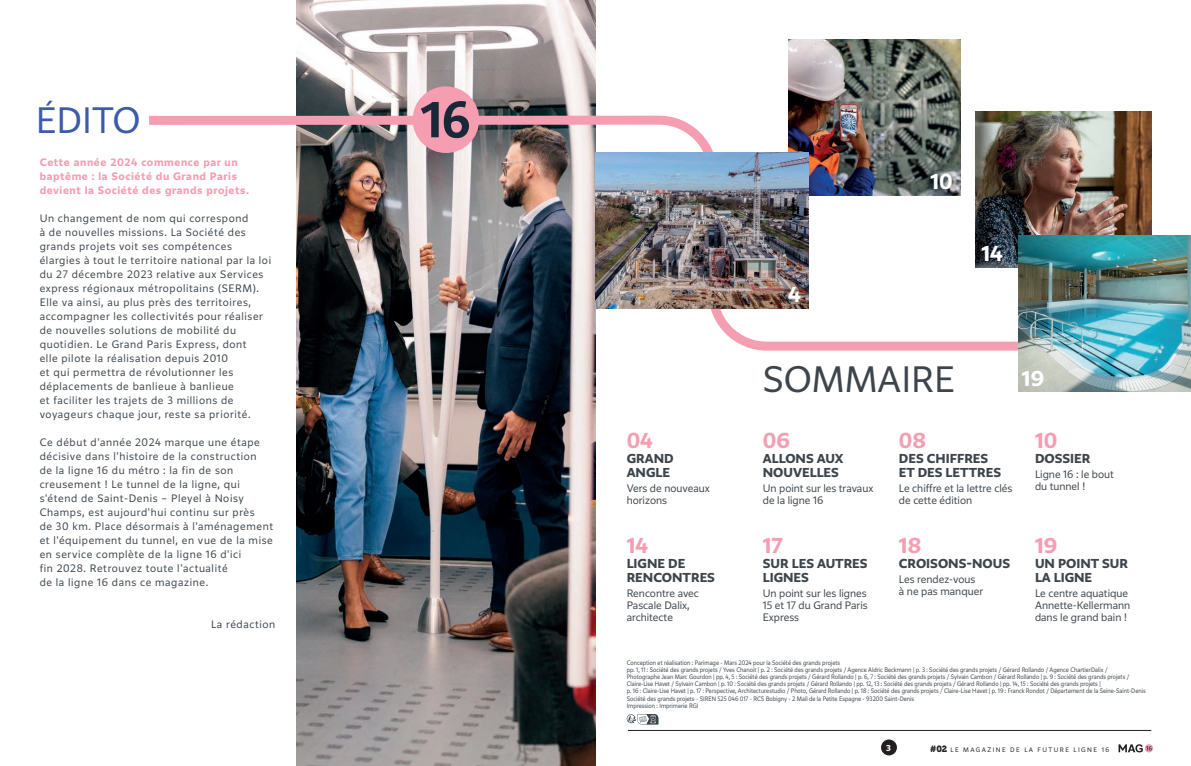
<style>
.page{position:relative;width:1191px;height:766px;background:#fff}
.page>*{position:absolute;margin:0;border:0;box-sizing:border-box;transform-origin:0 0}
.t1{font:300 34px "Grand Paris";color:#3d454c}
.t2{font:300 34px "Grand Paris";color:#3a5ca9}
.t3{font:700 20px "Grand Paris";color:#f59eb2}
.t4{font:700 20px "Grand Paris";color:#fff}
.t5{font:700 12px/14.4px "Grand Paris";color:#3d454c}
.t6{font:300 10px/14px "Grand Paris";letter-spacing:.06em;color:#3d454c}
.t7{font:300 10px/12px "Grand Paris";color:#3d454c}
.t8{font:700 10px/14px "Grand Paris";letter-spacing:.06em;color:#f59eb2}
.t9{font:700 7.9px "Grand Paris";color:#fff}
.t10{font:300 6px/7.2px "Grand Paris";color:#3d454c;scale:.91 1}
.t11{font:300 6px "Grand Paris";letter-spacing:.24em;color:#231f20}
.s1{font-family:"Museo 900";font-weight:400;font-size:9px}
</style>
<div class="page">
<img style="left:296px;top:0;width:299px;height:765px">
<img style="left:149px;top:111px;width:1003px;height:244px">
<hr style="left:628px;top:730px;width:523px;height:1px;background:#231f20">
<div style="left:881px;top:739px;width:16px;height:16px;background:#231f20;border-radius:50%"></div>
<div style="left:412px;top:86px;width:67px;height:67px;background:#f59eb2;border-radius:50%"></div>
<svg style="left:421px;top:101px;width:48px;height:37px"></svg>
<img style="left:788px;top:40px;width:172px;height:156px">
<img style="left:975px;top:111px;width:176px;height:156px">
<img style="left:595px;top:153px;width:213px;height:155px">
<svg style="left:1118px;top:744px;width:33px;height:8px"></svg>
<img style="left:1019px;top:235px;width:172px;height:156px">
<svg style="left:626px;top:714px;width:32px;height:10px"></svg>
<h1 class="t2" style="left:36px;top:98px;width:106px">ÉDITO</h1>
<p class="t8" style="left:40px;top:155px;width:211px">Cette année 2024 commence par un baptême : la Société du Grand Paris devient la Société des grands projets.</p>
<p class="t6" style="left:40px;top:211px;width:233px">Un changement de nom qui correspond<br>à de nouvelles missions. La Société des grands projets voit ses compétences élargies à tout le territoire national par la loi du 27 décembre 2023 relative aux Services express régionaux métropolitains (SERM).<br>Elle va ainsi, au plus près des territoires, accompagner les collectivités pour réaliser de nouvelles solutions de mobilité du quotidien. Le Grand Paris Express, dont<br>elle pilote la réalisation depuis 2010<br>et qui permettra de révolutionner les déplacements de banlieue à banlieue<br>et faciliter les trajets de 3 millions de voyageurs chaque jour, reste sa priorité.</p>
<p class="t6" style="left:40px;top:435px;width:235px">Ce début d'année 2024 marque une étape décisive dans l'histoire de la construction<br>de la ligne 16 du métro : la fin de son creusement ! Le tunnel de la ligne, qui s'étend de Saint-Denis – Pleyel à Noisy Champs, est aujourd'hui continu sur près<br>de 30 km. Place désormais à l'aménagement et l'équipement du tunnel, en vue de la mise en service complète de la ligne 16 d'ici<br>fin 2028. Retrouvez toute l'actualité<br>de la ligne 16 dans ce magazine.</p>
<p class="t6" style="left:211px;top:617px;width:66px">La rédaction</p>
<h2 class="t3" style="left:626px;top:427px;width:28px">04</h2>
<p class="t5" style="left:626px;top:450px;width:48px">GRAND<br>ANGLE</p>
<p class="t7" style="left:626px;top:482px;width:85px">Vers de nouveaux horizons</p>
<h2 class="t3" style="left:626px;top:532px;width:23px">14</h2>
<p class="t5" style="left:626px;top:555px;width:90px">LIGNE DE<br>RENCONTRES</p>
<p class="t7" style="left:626px;top:586px;width:74px">Rencontre avec<br>Pascale Dalix, architecte</p>
<h2 class="t4" style="left:788px;top:281px;width:14px">4</h2>
<h2 class="t4" style="left:930px;top:168px;width:24px">10</h2>
<h2 class="t4" style="left:981px;top:240px;width:23px">14</h2>
<h1 class="t1" style="left:763px;top:356px;width:194px">SOMMAIRE</h1>
<h2 class="t4" style="left:1022px;top:364px;width:24px">19</h2>
<h2 class="t3" style="left:763px;top:427px;width:29px">06</h2>
<p class="t5" style="left:763px;top:450px;width:82px">ALLONS AUX<br>NOUVELLES</p>
<p class="t7" style="left:763px;top:482px;width:112px">Un point sur les travaux de la ligne 16</p>
<h2 class="t3" style="left:763px;top:532px;width:22px">17</h2>
<p class="t5" style="left:763px;top:555px;width:106px">SUR LES AUTRES<br>LIGNES</p>
<p class="t6" style="left:763px;top:586px;width:106px;line-height:12px;text-align:justify">Un point sur les lignes 15 et 17 du Grand Paris Express</p>
<h2 class="t3" style="left:899px;top:427px;width:29px">08</h2>
<p class="t5" style="left:899px;top:450px;width:104px">DES CHIFFRES<br>ET DES LETTRES</p>
<p class="t7" style="left:899px;top:482px;width:115px">Le chiffre et la lettre clés de cette édition</p>
<h2 class="t3" style="left:899px;top:532px;width:24px">18</h2>
<p class="t5" style="left:899px;top:555px;width:113px">CROISONS-NOUS</p>
<p class="t7" style="left:899px;top:572px;width:86px">Les rendez-vous<br>à ne pas manquer</p>
<h2 class="t3" style="left:1035px;top:427px;width:24px">10</h2>
<p class="t5" style="left:1035px;top:450px;width:57px">DOSSIER</p>
<p class="t7" style="left:1035px;top:467px;width:80px">Ligne 16 : le bout du tunnel !</p>
<h2 class="t3" style="left:1035px;top:532px;width:24px">19</h2>
<p class="t5" style="left:1035px;top:555px;width:94px">UN POINT SUR<br>LA LIGNE</p>
<p class="t7" style="left:1035px;top:586px;width:97px">Le centre aquatique<br>Annette-Kellermann dans le grand bain !</p>
<p class="t10" style="left:626px;top:658px;width:572px">Conception et réalisation : Parimage - Mars 2024 pour la Société des grands projets<br>pp. 1, 11 : Société des grands projets / Yves Chanoit | p. 2 : Société des grands projets / Agence Aldric Beckmann | p. 3 : Société des grands projets / Gérard Rollando / Agence ChartierDalix /<br>Photographe Jean Marc Gourdon | pp. 4, 5 : Société des grands projets / Gérard Rollando | p. 6, 7 : Société des grands projets / Sylvain Cambon / Gérard Rollando | p. 9 : Société des grands projets / Claire-Lise Havet / Sylvain Cambon | p. 10 : Société des grands projets / Gérard Rollando | pp. 12, 13 : Société des grands projets / Gérard Rollando | pp. 14, 15 : Société des grands projets |<br>p. 16 : Claire-Lise Havet | p. 17 : Perspective, Architecturestudio / Photo, Gérard Rollando | p. 18 : Société des grands projets / Claire-Lise Havet | p. 19 : Franck Rondot / Département de la Seine-Saint-Denis Société des grands projets - SIREN 525 046 017 - RCS Bobigny - 2 Mail de la Petite Espagne - 93200 Saint-Denis<br>Impression : Imprimerie RGI</p>
<p class="t9" style="left:886px;top:742px;width:6px">3</p>
<p class="t11" style="left:930px;top:745px;width:180px"><span class="s1">#02</span> LE MAGAZINE DE LA FUTURE LIGNE 16</p>
</div>
